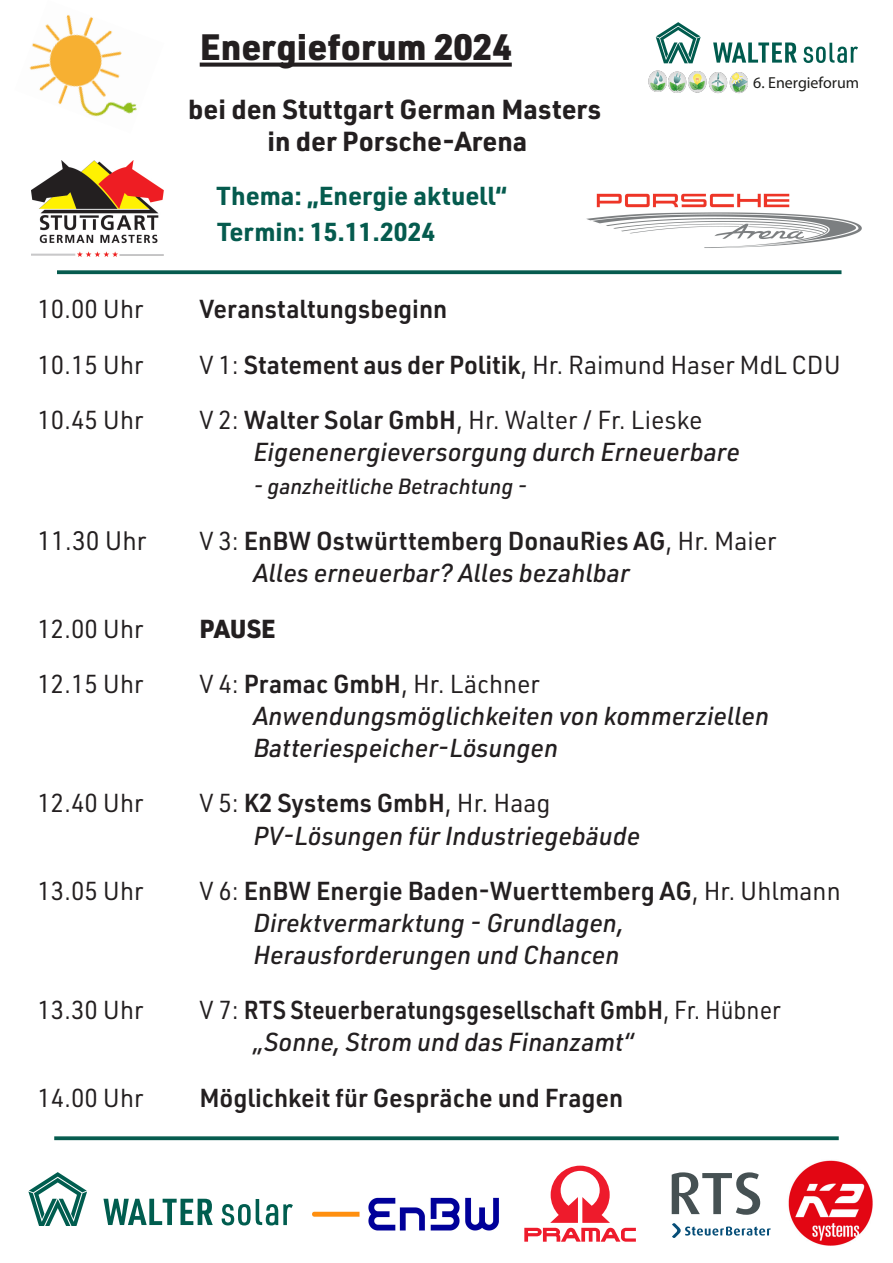
<style>
.page{position:relative;width:893px;height:1263px;background:#fff}
.page>*{position:absolute;margin:0;border:0;box-sizing:border-box;transform-origin:0 0}
.t1{font:900 36px "URWDIN";color:#231f20}
.t2{font:700 27px/32.4px "URWDIN";color:#231f20;text-align:center}
.t3{font:26.25px "URWDIN";color:#231f20}
.t4{font:italic 500 25.5px/32.1px "URWDIN";color:#231f20}
.t5{font:25.5px "URWDIN";color:#231f20}
.t6{font:600 25.5px/32.1px "URWDIN";color:#231f20;scale:.91 1}
.t7{font:600 25.5px "URWDIN";color:#231f20}
.t8{font:700 25.5px/36px "URWDIN";color:#055b4e}
.t9{font:900 25.5px "URWDIN";letter-spacing:.005em;color:#231f20}
.t10{font:italic 500 21.6px "URWDIN";color:#231f20}
.t11{font:15.9px "Aleo";color:#1d1d1b}
.s1{font-weight:600}
.s2{font-weight:400;font-style:normal}
.s3{font-weight:600;font-style:normal}
.s4{font-weight:400}
.s5{font-weight:500;font-style:italic}
</style>
<div class="page">
<img style="left:29px;top:15px;width:108px;height:102px">
<svg style="left:200px;top:63px;width:312px;height:4px"></svg>
<img style="left:586px;top:193px;width:275px;height:55px">
<img style="left:32px;top:160px;width:131px;height:96px">
<svg style="left:803px;top:43px;width:55px;height:20px"></svg>
<svg style="left:713px;top:42px;width:84px;height:21px"></svg>
<svg style="left:656px;top:22px;width:45px;height:41px"></svg>
<img style="left:688px;top:72px;width:60px;height:22px">
<img style="left:668px;top:71px;width:19px;height:21px">
<img style="left:648px;top:70px;width:18px;height:21px">
<svg style="left:222px;top:1199px;width:71px;height:26px"></svg>
<svg style="left:103px;top:1199px;width:110px;height:26px"></svg>
<svg style="left:28px;top:1172px;width:59px;height:54px"></svg>
<svg style="left:524px;top:1166px;width:112px;height:76px"></svg>
<img style="left:788px;top:1160px;width:85px;height:86px">
<svg style="left:672px;top:1172px;width:88px;height:43px"></svg>
<svg style="left:672px;top:1223px;width:99px;height:15px"></svg>
<img style="left:312px;top:1197px;width:187px;height:34px">
<svg style="left:57px;top:270px;width:784px;height:4px;background:#1a685c"></svg>
<svg style="left:54px;top:1136px;width:785px;height:4px;background:#1c6a5e"></svg>
<h1 class="t1" style="left:200px;top:22px;width:314px">Energieforum 2024</h1>
<p class="t2" style="left:188px;top:92px;width:414px">bei den Stuttgart German Masters in der Porsche-Arena</p>
<p class="t8" style="left:216px;top:177px;width:292px">Thema: „Energie aktuell“<br>Termin: 15.11.2024</p>
<p class="t11" style="left:753px;top:72px;width:107px">6. Energieforum</p>
<p class="t5" style="left:37px;top:293px;width:108px">10.00 Uhr</p>
<p class="t7" style="left:199px;top:292px;width:249px">Veranstaltungsbeginn</p>
<p class="t5" style="left:37px;top:348px;width:108px">10.15 Uhr</p>
<p class="t5" style="left:199px;top:348px;width:643px">V 1: <span class="s1">Statement aus der Politik</span>, Hr. Raimund Haser MdL CDU</p>
<p class="t5" style="left:37px;top:403px;width:108px">10.45 Uhr</p>
<p class="t4" style="left:253px;top:403px;width:488px;text-indent:-54px"><span class="s2">V 2:</span> <span class="s3">Walter Solar GmbH</span><span class="s2">, Hr. Walter / Fr. Lieske<br></span>Eigenenergieversorgung durch Erneuerbare</p>
<p class="t10" style="left:253px;top:472px;width:275px">- ganzheitliche Betrachtung -</p>
<p class="t3" style="left:37px;top:523px;width:110px">11.30 Uhr</p>
<p class="t4" style="left:253px;top:524px;width:525px;text-indent:-54px"><span class="s2">V 3:</span> <span class="s3">EnBW Ostwürttemberg DonauRies AG</span><span class="s2">, Hr. Maier<br></span>Alles erneuerbar? Alles bezahlbar</p>
<p class="t5" style="left:37px;top:612px;width:108px">12.00 Uhr</p>
<p class="t9" style="left:199px;top:611px;width:78px">PAUSE</p>
<p class="t5" style="left:37px;top:667px;width:108px">12.15 Uhr</p>
<p class="t4" style="left:253px;top:667px;width:517px;text-indent:-54px"><span class="s2">V 4:</span> <span class="s3">Pramac GmbH</span><span class="s2">, Hr. Lächner<br></span>Anwendungsmöglichkeiten von kommerziellen<br>Batteriespeicher-Lösungen</p>
<p class="t5" style="left:37px;top:786px;width:108px">12.40 Uhr</p>
<p class="t4" style="left:253px;top:786px;width:388px;text-indent:-54px"><span class="s2">V 5:</span> <span class="s3">K2 Systems GmbH</span><span class="s2">, Hr. Haag<br></span>PV-Lösungen für Industriegebäude</p>
<p class="t5" style="left:37px;top:874px;width:108px">13.05 Uhr</p>
<p class="t4" style="left:253px;top:874px;width:589px;text-indent:-54px"><span class="s2">V 6:</span> <span class="s3">EnBW Energie Baden-Wuerttemberg AG</span><span class="s2">, Hr. Uhlmann<br></span>Direktvermarktung - Grundlagen,<br>Herausforderungen und Chancen</p>
<p class="t5" style="left:37px;top:993px;width:108px">13.30 Uhr</p>
<p class="t6" style="left:253px;top:993px;width:581px;text-indent:-54px"><span class="s4">V 7:</span> RTS Steuerberatungsgesellschaft GmbH<span class="s4">, Fr. Hübner </span><span class="s5">„Sonne, Strom und das Finanzamt“</span></p>
<p class="t5" style="left:37px;top:1081px;width:108px">14.00 Uhr</p>
<p class="t7" style="left:199px;top:1080px;width:425px">Möglichkeit für Gespräche und Fragen</p>
</div>
